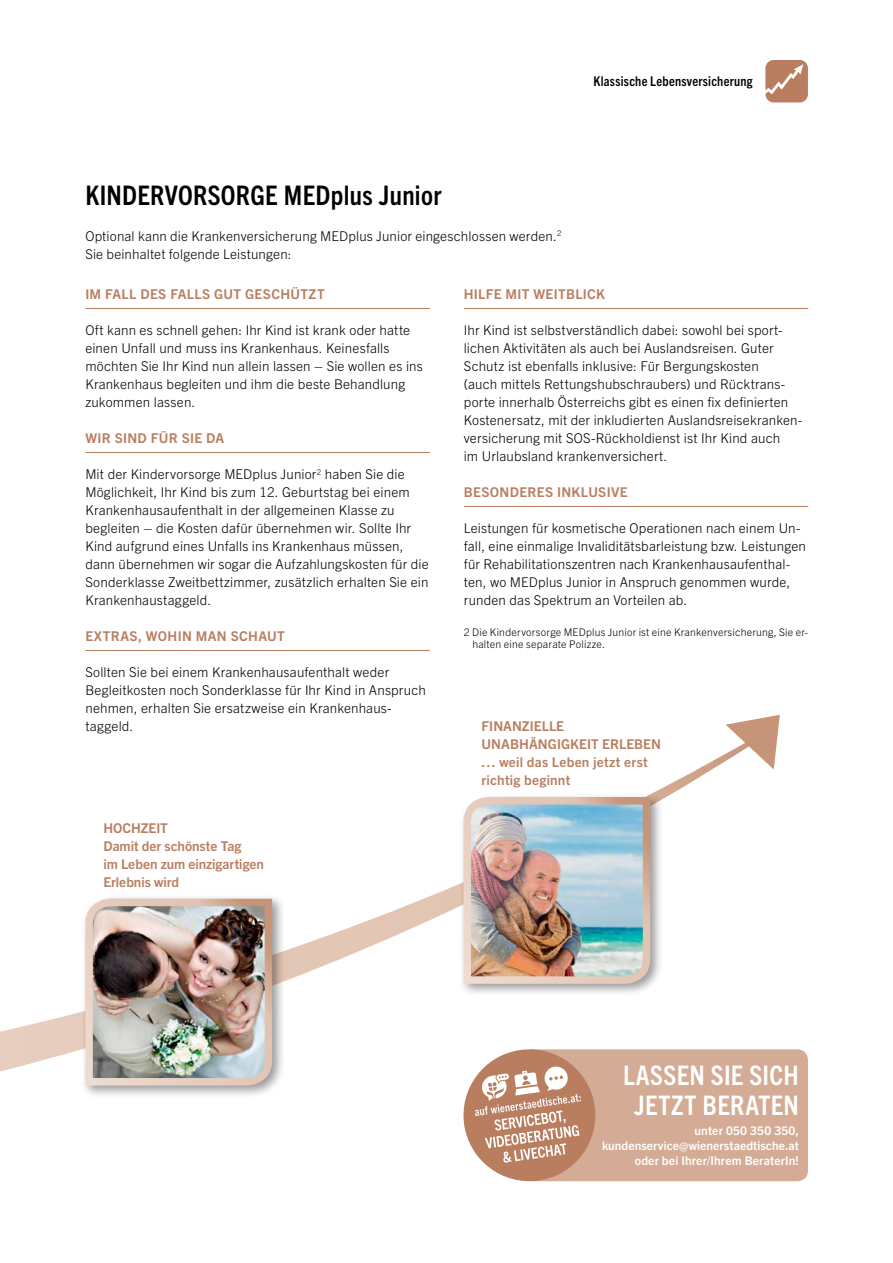
<style>
.page{position:relative;width:893px;height:1263px;background:#fff}
.page>*{position:absolute;margin:0;border:0;box-sizing:border-box;transform-origin:0 0}
.t1{font:700 condensed 27px "Trade Gothic Next LT Pro";letter-spacing:.01em;color:#000}
.t2{font:700 condensed 27px/30px "Trade Gothic Next LT Pro";letter-spacing:.01em;color:#fff;text-align:center}
.t3{font:300 13.5px/18px "Trade Gothic Next LT Pro";letter-spacing:.01em;color:#000}
.t4{font:700 13.5px/18px "Trade Gothic Next LT Pro";letter-spacing:.02em;color:#b97e60}
.t5{font:700 13.5px/18px "Trade Gothic Next LT Pro";color:#b97e60}
.t6{font:700 condensed 13.5px "Trade Gothic Next LT Pro";letter-spacing:.02em;color:#000}
.t7{font:700 12px/15px "Trade Gothic Next LT Pro";letter-spacing:.01em;color:#fff;text-align:right}
.t8{font:300 10.5px/12.6px "Trade Gothic Next LT Pro";letter-spacing:.02em;color:#000}
</style>
<div class="page">
<svg style="left:765px;top:60px;width:43px;height:42px;background:#c28f75"></svg>
<svg style="left:463px;top:1049px;width:345px;height:133px;background:#d1a892"></svg>
<svg style="left:0;top:753px;width:768px;height:318px"></svg>
<hr style="left:85px;top:308px;width:345px;height:1px;background:#b97e60">
<hr style="left:85px;top:452px;width:345px;height:1px;background:#b97e60">
<hr style="left:85px;top:650px;width:345px;height:1px;background:#b97e60">
<hr style="left:464px;top:308px;width:344px;height:1px;background:#b97e60">
<hr style="left:464px;top:506px;width:344px;height:1px;background:#b97e60">
<div style="left:459px;top:792px;width:204px;height:205px;background:#000;opacity:.4"></div>
<img style="left:460px;top:793px;width:194px;height:194px">
<div style="left:81px;top:894px;width:204px;height:205px;background:#000;opacity:.4"></div>
<img style="left:82px;top:895px;width:194px;height:194px">
<svg style="left:726px;top:715px;width:54px;height:54px"></svg>
<p class="t6" style="left:593px;top:72px;width:161px">Klassische Lebensversicherung</p>
<h1 class="t1" style="left:85px;top:177px;width:358px">KINDERVORSORGE MEDplus Junior</h1>
<p class="t3" style="left:85px;top:226px;width:478px">Optional kann die Krankenversicherung MEDplus Junior eingeschlossen werden.<sup>2<br></sup>Sie beinhaltet folgende Leistungen:</p>
<p class="t4" style="left:85px;top:284px;width:241px">IM FALL DES FALLS GUT GESCHÜTZT</p>
<p class="t3" style="left:85px;top:320px;width:339px">Oft kann es schnell gehen: Ihr Kind ist krank oder hatte einen Unfall und muss ins Krankenhaus. Keinesfalls möchten Sie Ihr Kind nun allein lassen – Sie wollen es ins Krankenhaus begleiten und ihm die beste Behandlung zukommen lassen.</p>
<p class="t4" style="left:85px;top:428px;width:141px">WIR SIND FÜR SIE DA</p>
<p class="t3" style="left:85px;top:464px;width:345px">Mit der Kindervorsorge MEDplus Junior<sup>2</sup> haben Sie die Möglichkeit, Ihr Kind bis zum 12. Geburtstag bei einem Krankenhausaufenthalt in der allgemeinen Klasse zu begleiten – die Kosten dafür übernehmen wir. Sollte Ihr Kind aufgrund eines Unfalls ins Krankenhaus müssen, dann übernehmen wir sogar die Aufzahlungskosten für die Sonderklasse Zweitbettzimmer, zusätzlich erhalten Sie ein Krankenhaustaggeld.</p>
<p class="t4" style="left:85px;top:626px;width:201px">EXTRAS, WOHIN MAN SCHAUT</p>
<p class="t3" style="left:85px;top:662px;width:342px">Sollten Sie bei einem Krankenhausaufenthalt weder Begleitkosten noch Sonderklasse für Ihr Kind in Anspruch nehmen, erhalten Sie ersatzweise ein Krankenhaus&shy;taggeld.</p>
<p class="t4" style="left:464px;top:284px;width:143px">HILFE MIT WEITBLICK</p>
<p class="t3" style="left:464px;top:320px;width:339px">Ihr Kind ist selbstverständlich dabei: sowohl bei sport&shy;lichen Aktivitäten als auch bei Auslandsreisen. Guter Schutz ist ebenfalls inklusive: Für Bergungskosten<br>(auch mittels Rettungshubschraubers) und Rücktrans&shy;porte innerhalb Österreichs gibt es einen fix definierten Kostenersatz, mit der inkludierten Auslandsreisekranken&shy;versicherung mit SOS-Rückholdienst ist Ihr Kind auch<br>im Urlaubsland krankenversichert.</p>
<p class="t4" style="left:464px;top:482px;width:165px">BESONDERES INKLUSIVE</p>
<p class="t3" style="left:464px;top:518px;width:344px">Leistungen für kosmetische Operationen nach einem Un&shy;fall, eine einmalige Invaliditätsbarleistung bzw. Leistungen für Rehabilitationszentren nach Krankenhausaufenthal&shy;ten, wo MEDplus Junior in Anspruch genommen wurde, runden das Spektrum an Vorteilen ab.</p>
<p class="t8" style="left:472px;top:625px;width:337px;text-indent:-9px">2 Die Kindervorsorge MEDplus Junior ist eine Krankenversicherung, Sie er&shy;halten eine separate Polizze.</p>
<p class="t4" style="left:482px;top:716px;width:181px">FINANZIELLE<br>UNABHÄNGIGKEIT ERLEBEN … weil das Leben jetzt erst richtig beginnt</p>
<p class="t5" style="left:103px;top:818px;width:162px">HOCHZEIT<br>Damit der schönste Tag<br>im Leben zum einzigartigen<br>Erlebnis wird</p>
<h1 class="t2" style="left:623px;top:1059px;width:177px">LASSEN SIE SICH<br>JETZT BERATEN</h1>
<p class="t7" style="left:602px;top:1122px;width:198px">unter 050 350 350, kundenservice@wienerstaedtische.at oder bei Ihrer/Ihrem BeraterIn!</p>
</div>
